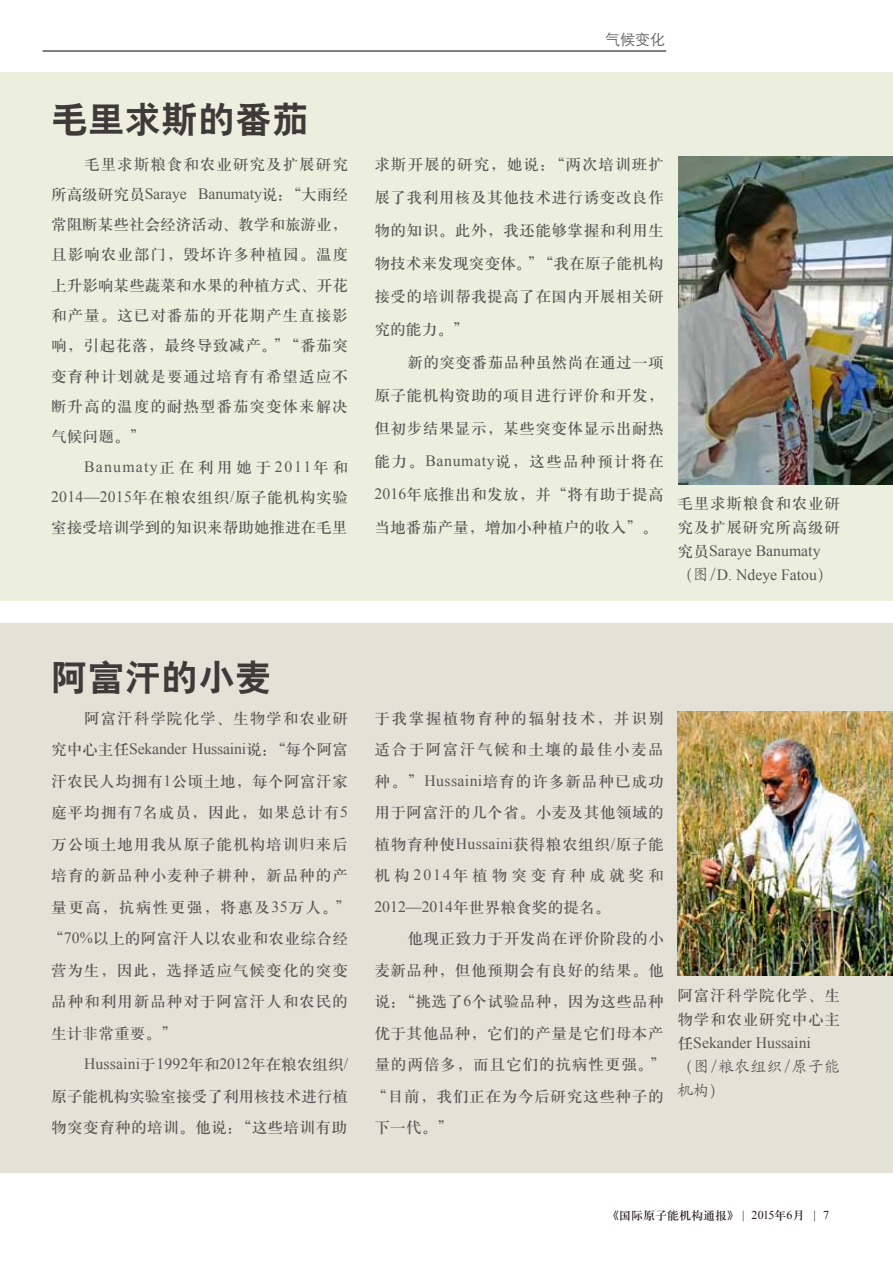
<style>
.page{position:relative;width:893px;height:1263px;background:#fff}
.page>*{position:absolute;margin:0;border:0;box-sizing:border-box;transform-origin:0 0}
.t1{font:36px "H Yb 2 gj";letter-spacing:.025em;color:#3e3a39}
.t2{font:15.75px/31.5px "H Ya 3 gj";letter-spacing:.035em;color:#595757;text-align:justify}
.t3{font:15.75px/24px "Times New Roman";color:#595757}
.t4{font:15.75px/30.3px "H Ya 3 gj";letter-spacing:-.01em;color:#595757}
.t5{font:15.75px "Times New Roman";letter-spacing:.08em;color:#595757}
.t6{font:15.75px/24px "Kai Ti GB2312";letter-spacing:.03em;color:#595757}
.t7{font:15px "ST Xihei";color:#595757}
.t8{font:12px "H Ya 3 gj";color:#221815}
.s1{font-family:"H Ya 3 gj"}
.s2{font-family:"Times New Roman"}
.s3{font-family:"Kai Ti GB2312"}
</style>
<div class="page">
<div style="left:0;top:624px;width:893px;height:549px;background:#e4e1d6"></div>
<div style="left:0;top:73px;width:893px;height:528px;background:#ecefdd"></div>
<hr style="left:43px;top:50px;width:623px;height:2px;background:#595757">
<img style="left:678px;top:156px;width:215px;height:329px">
<img style="left:678px;top:711px;width:215px;height:264px">
<h1 class="t1" style="left:51px;top:101px;width:259px">毛里求斯的番茄</h1>
<p class="t2" style="left:84px;top:148px;width:266px">毛里求斯粮食和农业研究及扩展研究</p>
<p class="t3" style="left:51px;top:181px;width:298px"><span class="s1">所高级研究员</span>Saraye Banumaty<span class="s1">说：“大雨经</span></p>
<p class="t2" style="left:51px;top:209px;width:299px;line-height:30.3px">常阻断某些社会经济活动、教学和旅游业，且影响农业部门，毁坏许多种植园。温度上升影响某些蔬菜和水果的种植方式、开花和产量。这已对番茄的开花期产生直接影响，引起花落，最终导致减产。”“番茄突变育种计划就是要通过培育有希望适应不断升高的温度的耐热型番茄突变体来解决气候问题。”</p>
<p class="t5" style="left:84px;top:456px;width:266px">Banumaty<span class="s1">正在利用她于</span> 2011<span class="s1">年和</span></p>
<p class="t4" style="left:51px;top:482px;width:298px"><span class="s2">2014—2015</span>年在粮农组织<span class="s2">/</span>原子能机构实验室接受培训学到的知识来帮助她推进在毛里</p>
<p class="t7" style="left:605px;top:28px;width:61px">气候变化</p>
<p class="t2" style="left:374px;top:147px;width:291px;line-height:33px">求斯开展的研究，她说：“两次培训班扩展了我利用核及其他技术进行诱变改良作物的知识。此外，我还能够掌握和利用生物技术来发现突变体。”“我在原子能机构接受的培训帮我提高了在国内开展相关研究的能力。”</p>
<p class="t2" style="left:374px;top:345px;width:291px;line-height:33px;text-indent:33px">新的突变番茄品种虽然尚在通过一项原子能机构资助的项目进行评价和开发，但初步结果显示，某些突变体显示出耐热能力。<span class="s2">Banumaty</span>说，这些品种预计将在<span class="s2">2016</span>年底推出和发放，并“将有助于提高当地番茄产量，增加小种植户的收入”。</p>
<p class="t2" style="left:677px;top:491px;width:164px;line-height:24px">毛里求斯粮食和农业研究及扩展研究所高级研</p>
<p class="t3" style="left:677px;top:539px;width:157px"><span class="s1">究员</span>Saraye Banumaty<span class="s1">（</span><span class="s3">图/</span>D. Ndeye Fatou<span class="s1">）</span></p>
<h1 class="t1" style="left:51px;top:659px;width:222px">阿富汗的小麦</h1>
<p class="t2" style="left:84px;top:702px;width:266px">阿富汗科学院化学、生物学和农业研</p>
<p class="t3" style="left:51px;top:737px;width:298px"><span class="s1">究中心主任</span>Sekander Hussaini<span class="s1">说：“每个阿富</span></p>
<p class="t2" style="left:48px;top:765px;width:304px;text-align:left">汗农民人均拥有<span class="s2">1</span>公顷土地，每个阿富汗家庭平均拥有<span class="s2">7</span>名成员，因此，如果总计有<span class="s2">5</span>万公顷土地用我从原子能机构培训归来后培育的新品种小麦种子耕种，新品种的产量更高，抗病性更强，将惠及<span class="s2">35</span>万人。” “<span class="s2">70%</span>以上的阿富汗人以农业和农业综合经营为生，因此，选择适应气候变化的突变品种和利用新品种对于阿富汗人和农民的生计非常重要。”</p>
<p class="t3" style="left:84px;top:1052px;width:266px">Hussaini<span class="s1">于</span>1992<span class="s1">年和</span>2012<span class="s1">年在粮农组织</span>/</p>
<p class="t4" style="left:51px;top:1080px;width:298px;line-height:31.5px">原子能机构实验室接受了利用核技术进行植物突变育种的培训。他说：“这些培训有助</p>
<p class="t2" style="left:374px;top:702px;width:291px">于我掌握植物育种的辐射技术，并识别适合于阿富汗气候和土壤的最佳小麦品种。”<span class="s2">Hussaini</span>培育的许多新品种已成功用于阿富汗的几个省。小麦及其他领域的植物育种使<span class="s2">Hussaini</span>获得粮农组织<span class="s2">/</span>原子能机构<span class="s2">2014</span>年植物突变育种成就奖和<span class="s2">2012—2014</span>年世界粮食奖的提名。</p>
<p class="t2" style="left:372px;top:923px;width:296px;text-align:left;text-indent:36px">他现正致力于开发尚在评价阶段的小麦新品种，但他预期会有良好的结果。他说：“挑选了<span class="s2">6</span>个试验品种，因为这些品种优于其他品种，它们的产量是它们母本产量的两倍多，而且它们的抗病性更强。” “目前，我们正在为今后研究这些种子的下一代。”</p>
<p class="t2" style="left:677px;top:983px;width:164px;line-height:24px">阿富汗科学院化学、生物学和农业研究中心主</p>
<p class="t3" style="left:677px;top:1031px;width:135px"><span class="s1">任</span>Sekander Hussaini</p>
<p class="t6" style="left:677px;top:1055px;width:164px"><span class="s1">（</span>图/粮农组织/原子能机构<span class="s1">）</span></p>
<p class="t8" style="left:607px;top:1209px;width:224px">《国际原子能机构通报》 <span class="s2">| 2015</span>年<span class="s2">6</span>月 <span class="s2">| 7</span></p>
</div>
